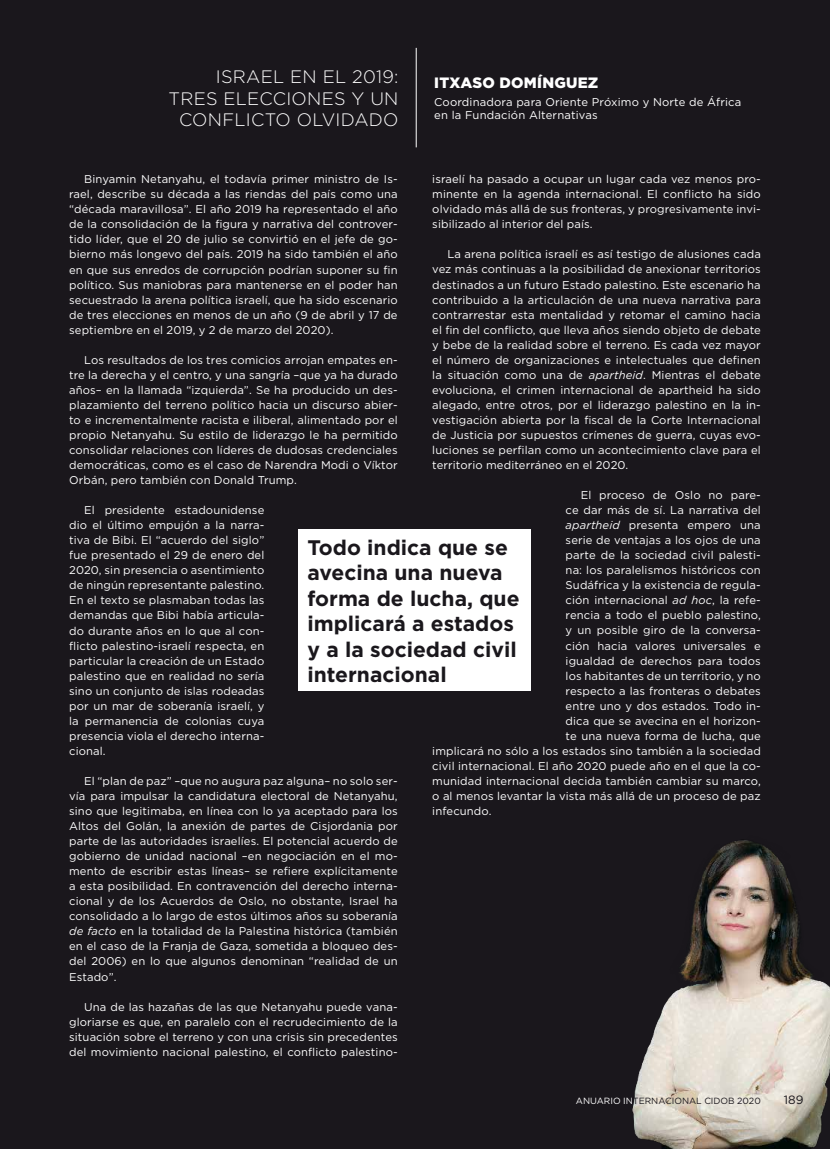
<style>
.page{position:relative;width:830px;height:1149px;background:#fff}
.page>*{position:absolute;margin:0;border:0;box-sizing:border-box;transform-origin:0 0}
.t1{font:700 21px/25.5px "Gotham";color:#1a171c}
.t2{font:300 18px/21.6px "Gotham";letter-spacing:.015em;color:#fff;text-align:right}
.t3{font:900 15px "Gotham";letter-spacing:.015em;color:#fff}
.t4{font:12px "Gotham";color:#1a171c}
.t5{font:11.25px/15px "Gotham";letter-spacing:.01em;color:#fff;text-align:justify}
.t6{font:9px "Gotham";color:#1a171c}
.s1{font-style:italic}
.s2{color:#fff}
</style>
<div class="page">
<div style="left:0;top:0;width:829px;height:1148px;background:#1a171c"></div>
<img style="left:632px;top:840px;width:197px;height:308px">
<div style="left:299px;top:529px;width:232px;height:161px;background:#fff"></div>
<hr style="left:415px;top:48px;width:1px;height:99px;background:#fff">
<h2 class="t2" style="left:168px;top:65px;width:231px">ISRAEL EN EL 2019:<br>TRES ELECCIONES Y UN<br>CONFLICTO OLVIDADO</h2>
<h3 class="t3" style="left:434px;top:72px;width:166px">ITXASO DOMÍNGUEZ</h3>
<p class="t5" style="left:434px;top:95px;width:308px;line-height:13.5px">Coordinadora para Oriente Próximo y Norte de África en la Fundación Alternativas</p>
<p class="t5" style="left:432px;top:171px;width:330px">israelí ha pasado a ocupar un lugar cada vez menos pro&shy;minente en la agenda internacional. El conflicto ha sido olvidado más allá de sus fronteras, y progresivamente invi&shy;sibilizado al interior del país.</p>
<p class="t5" style="left:432px;top:246px;width:330px;text-indent:15px">La arena política israelí es así testigo de alusiones cada vez más continuas a la posibilidad de anexionar territorios destinados a un futuro Estado palestino. Este escenario ha contribuido a la articulación de una nueva narrativa para contrarrestar esta mentalidad y retomar el camino hacia el fin del conflicto, que lleva años siendo objeto de debate y bebe de la realidad sobre el terreno. Es cada vez mayor el número de organizaciones e intelectuales que definen la situación como una de <span class="s1">apartheid</span>. Mientras el debate evoluciona, el crimen internacional de apartheid ha sido alegado, entre otros, por el liderazgo palestino en la in&shy;vestigación abierta por la fiscal de la Corte Internacional de Justicia por supuestos crímenes de guerra, cuyas evo&shy;luciones se perfilan como un acontecimiento clave para el territorio mediterráneo en el 2020.</p>
<p class="t5" style="left:580px;top:487px;width:181px">El proceso de Oslo no pare-</p>
<p class="t5" style="left:565px;top:502px;width:196px">ce dar más de sí. La narrativa del</p>
<p class="t5" style="left:565px;top:517px;width:196px"><span class="s1">apartheid</span> presenta empero una</p>
<p class="t5" style="left:565px;top:532px;width:196px">serie de ventajas a los ojos de una</p>
<p class="t5" style="left:565px;top:547px;width:196px">parte de la sociedad civil palesti-</p>
<p class="t5" style="left:565px;top:562px;width:196px">na: los paralelismos históricos con</p>
<p class="t5" style="left:565px;top:577px;width:196px">Sudáfrica y la existencia de regula-</p>
<p class="t5" style="left:565px;top:592px;width:196px">ción internacional <span class="s1">ad hoc</span>, la refe-</p>
<p class="t5" style="left:565px;top:607px;width:196px">rencia a todo el pueblo palestino,</p>
<p class="t5" style="left:565px;top:622px;width:196px">y un posible giro de la conversa-</p>
<p class="t5" style="left:565px;top:637px;width:196px">ción hacia valores universales e</p>
<p class="t5" style="left:565px;top:652px;width:196px">igualdad de derechos para todos</p>
<p class="t5" style="left:565px;top:667px;width:197px">los habitantes de un territorio, y no</p>
<p class="t5" style="left:565px;top:682px;width:196px">respecto a las fronteras o debates</p>
<p class="t5" style="left:565px;top:697px;width:196px">entre uno y dos estados. Todo in-</p>
<p class="t5" style="left:565px;top:712px;width:196px">dica que se avecina en el horizon-</p>
<p class="t5" style="left:565px;top:727px;width:196px">te una nueva forma de lucha, que</p>
<p class="t5" style="left:432px;top:742px;width:330px">implicará no sólo a los estados sino también a la sociedad</p>
<p class="t5" style="left:432px;top:758px;width:330px">civil internacional. El año 2020 puede año en el que la co-</p>
<p class="t5" style="left:432px;top:773px;width:330px">munidad internacional decida también cambiar su marco,</p>
<p class="t5" style="left:432px;top:788px;width:330px">o al menos levantar la vista más allá de un proceso de paz</p>
<p class="t5" style="left:432px;top:803px;width:61px">infecundo.</p>
<p class="t5" style="left:69px;top:171px;width:330px;text-indent:15px">Binyamin Netanyahu, el todavía primer ministro de Is&shy;rael, describe su década a las riendas del país como una “década maravillosa”. El año 2019 ha representado el año de la consolidación de la figura y narrativa del controver&shy;tido líder, que el 20 de julio se convirtió en el jefe de go&shy;bierno más longevo del país. 2019 ha sido también el año en que sus enredos de corrupción podrían suponer su fin político. Sus maniobras para mantenerse en el poder han secuestrado la arena política israelí, que ha sido escenario de tres elecciones en menos de un año (9 de abril y 17 de septiembre en el 2019, y 2 de marzo del 2020).</p>
<p class="t5" style="left:69px;top:352px;width:330px;text-indent:15px">Los resultados de los tres comicios arrojan empates en&shy;tre la derecha y el centro, y una sangría –que ya ha durado años– en la llamada “izquierda”. Se ha producido un des&shy;plazamiento del terreno político hacia un discurso abier&shy;to e incrementalmente racista e iliberal, alimentado por el propio Netanyahu. Su estilo de liderazgo le ha permitido consolidar relaciones con líderes de dudosas credenciales democráticas, como es el caso de Narendra Modi o Víktor Orbán, pero también con Donald Trump.</p>
<p class="t5" style="left:69px;top:502px;width:197px;text-indent:15px">El presidente estadounidense dio el último empujón a la narra&shy;tiva de Bibi. El “acuerdo del siglo” fue presentado el 29 de enero del 2020, sin presencia o asentimiento de ningún representante palestino.<br>En el texto se plasmaban todas las demandas que Bibi había articula&shy;do durante años en lo que al con&shy;flicto palestino-israelí respecta, en particular la creación de un Estado palestino que en realidad no sería sino un conjunto de islas rodeadas por un mar de soberanía israelí, y la permanencia de colonias cuya presencia viola el derecho interna&shy;cional.</p>
<p class="t5" style="left:69px;top:773px;width:330px;text-indent:15px">El “plan de paz” –que no augura paz alguna– no solo ser&shy;vía para impulsar la candidatura electoral de Netanyahu, sino que legitimaba, en línea con lo ya aceptado para los Altos del Golán, la anexión de partes de Cisjordania por parte de las autoridades israelíes. El potencial acuerdo de gobierno de unidad nacional –en negociación en el mo&shy;mento de escribir estas líneas– se refiere explícitamente a esta posibilidad. En contravención del derecho interna&shy;cional y de los Acuerdos de Oslo, no obstante, Israel ha consolidado a lo largo de estos últimos años su soberanía <span class="s1">de facto</span> en la totalidad de la Palestina histórica (también en el caso de la Franja de Gaza, sometida a bloqueo des&shy;del 2006) en lo que algunos denominan “realidad de un Estado”.</p>
<p class="t5" style="left:69px;top:998px;width:330px;text-indent:15px">Una de las hazañas de las que Netanyahu puede vana&shy;gloriarse es que, en paralelo con el recrudecimiento de la situación sobre el terreno y con una crisis sin precedentes del movimiento nacional palestino, el conflicto palestino-</p>
<h1 class="t1" style="left:307px;top:534px;width:213px">Todo indica que se avecina una nueva forma de lucha, que implicará a estados y a la sociedad civil internacional</h1>
<p class="t6" style="left:575px;top:1094px;width:186px"><span class="s2">ANUARIO IN</span>TERNACIONAL CIDOB 2020</p>
<p class="t4" style="left:783px;top:1091px;width:21px">189</p>
</div>
